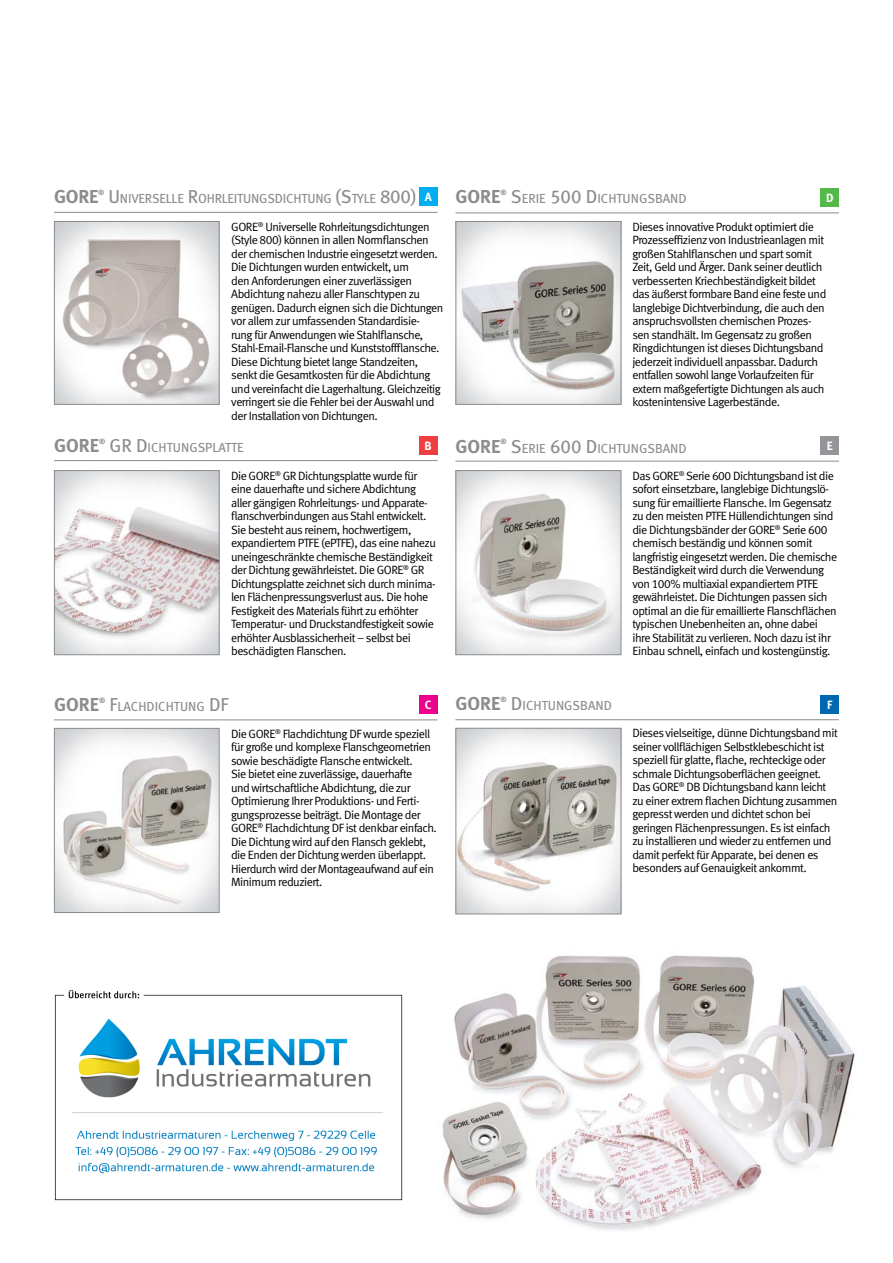
<style>
.page{position:relative;width:893px;height:1263px;background:#fff}
.page>*{position:absolute;margin:0;border:0;box-sizing:border-box;transform-origin:0 0}
.t1{font:18.75px "Meta Bold LF";color:#8d8c8b}
.t2{font:13.2px "Meta Book LF";color:#8d8c8b}
.t3{font:12px/13.5px "Meta Normal LF";letter-spacing:-.04em;color:#000}
.t4{font:12px "Meta Bold LF";color:#fff}
.t5{font:7.5px "Meta Bold LF";color:#8d8c8b}
.s1{font-size:18.75px}
</style>
<div class="page">
<div style="left:419px;top:187px;width:18px;height:19px;background:#00aeef"></div>
<div style="left:419px;top:436px;width:18px;height:19px;background:#ef3e42"></div>
<div style="left:419px;top:695px;width:18px;height:19px;background:#ec008c"></div>
<hr style="left:54px;top:719px;width:383px;height:1px;background:#8d8c8b">
<hr style="left:54px;top:460px;width:383px;height:1px;background:#8d8c8b">
<hr style="left:54px;top:212px;width:383px;height:1px;background:#8d8c8b">
<hr style="left:455px;top:212px;width:384px;height:1px;background:#8d8c8b">
<hr style="left:455px;top:461px;width:384px;height:1px;background:#8d8c8b">
<hr style="left:455px;top:719px;width:384px;height:1px;background:#8d8c8b">
<div style="left:820px;top:188px;width:19px;height:19px;background:#54b948"></div>
<div style="left:820px;top:436px;width:19px;height:19px;background:#939598"></div>
<div style="left:820px;top:695px;width:19px;height:19px;background:#0067b1"></div>
<img style="left:442px;top:955px;width:413px;height:275px">
<img style="left:56px;top:223px;width:162px;height:180px">
<div style="left:54px;top:221px;width:166px;height:184px;border:1px solid #8d8c8b"></div>
<img style="left:56px;top:472px;width:162px;height:181px">
<div style="left:54px;top:470px;width:166px;height:185px;border:1px solid #8d8c8b"></div>
<img style="left:56px;top:730px;width:162px;height:181px">
<div style="left:54px;top:728px;width:166px;height:185px;border:1px solid #8d8c8b"></div>
<img style="left:457px;top:223px;width:162px;height:180px">
<div style="left:455px;top:221px;width:166px;height:184px;border:1px solid #8d8c8b"></div>
<img style="left:457px;top:472px;width:162px;height:181px">
<div style="left:455px;top:470px;width:166px;height:185px;border:1px solid #8d8c8b"></div>
<img style="left:457px;top:730px;width:162px;height:182px">
<div style="left:455px;top:728px;width:166px;height:186px;border:1px solid #8d8c8b"></div>
<img style="left:54px;top:989px;width:349px;height:212px">
<h1 class="t1" style="left:54px;top:185px;width:46px">GORE</h1>
<p class="t5" style="left:98px;top:187px;width:8px">®</p>
<p class="t2" style="left:108px;top:190px;width:310px"><span class="s1">U</span>NIVERSELLE <span class="s1">R</span>OHRLEITU NGSDICHTU NG <span class="s1">(S</span>TYLE <span class="s1">800)</span></p>
<p class="t4" style="left:425px;top:189px;width:8px">A</p>
<h1 class="t1" style="left:455px;top:185px;width:47px">GORE</h1>
<p class="t5" style="left:500px;top:187px;width:8px">®</p>
<p class="t2" style="left:511px;top:190px;width:177px"><span class="s1">S</span>ERIE <span class="s1">500 D</span> ICHTU NGSBAND</p>
<p class="t4" style="left:826px;top:190px;width:9px">D</p>
<p class="t3" style="left:231px;top:220px;width:214px">GORE<sup>®</sup> Universelle Rohrleitungsdichtungen (Style 800) können in allen Normflanschen der chemischen Industrie eingesetzt werden.<br>Die Dichtungen wurden entwickelt, um<br>den Anforderungen einer zuverlässigen Abdichtung nahezu aller Flanschtypen zu genügen. Dadurch eignen sich die Dichtungen vor allem zur umfassenden Standardisie&shy;rung für Anwendungen wie Stahlflansche, Stahl-Email-Flansche und Kunststoffflansche.<br>Diese Dichtung bietet lange Standzeiten, senkt die Gesamtkosten für die Abdichtung und vereinfacht die Lagerhaltung. Gleichzeitig verringert sie die Fehler bei der Auswahl und der Installation von Dichtungen.</p>
<p class="t3" style="left:632px;top:220px;width:196px">Dieses innovative Produkt optimiert die Prozesseffizienz von Industrieanlagen mit großen Stahlflanschen und spart somit Zeit, Geld und Ärger. Dank seiner deutlich verbesserten Kriechbeständigkeit bildet das äußerst formbare Band eine feste und langlebige Dichtverbindung, die auch den anspruchsvollsten chemischen Prozes&shy;sen standhält. Im Gegensatz zu großen Ringdichtungen ist dieses Dichtungsband jederzeit individuell anpassbar. Dadurch entfallen sowohl lange Vorlaufzeiten für extern maßgefertigte Dichtungen als auch kostenintensive Lagerbestände.</p>
<h1 class="t1" style="left:54px;top:434px;width:47px">GORE</h1>
<p class="t5" style="left:99px;top:437px;width:8px">®</p>
<p class="t2" style="left:109px;top:440px;width:136px"><span class="s1">GR D</span> ICHTU NGSPLATTE</p>
<p class="t4" style="left:425px;top:438px;width:9px">B</p>
<h1 class="t1" style="left:455px;top:435px;width:47px">GORE</h1>
<p class="t5" style="left:500px;top:437px;width:8px">®</p>
<p class="t2" style="left:511px;top:440px;width:177px"><span class="s1">S</span>ERIE <span class="s1">600 D</span> ICHTU NGSBAND</p>
<p class="t4" style="left:827px;top:438px;width:7px">E</p>
<p class="t3" style="left:231px;top:469px;width:206px">Die GORE<sup>®</sup> GR Dichtungsplatte wurde für eine dauerhafte und sichere Abdichtung aller gängigen Rohrleitungs- und Apparate&shy;flanschverbindungen aus Stahl entwickelt.<br>Sie besteht aus reinem, hochwertigem, expandiertem PTFE (ePTFE), das eine nahezu uneingeschränkte chemische Beständigkeit der Dichtung gewährleistet. Die GORE<sup>®</sup> GR Dichtungsplatte zeichnet sich durch minima&shy;len Flächenpressungsverlust aus. Die hohe Festigkeit des Materials führt zu erhöhter Temperatur- und Druckstandfestigkeit sowie erhöhter Ausblassicherheit – selbst bei beschädigten Flanschen.</p>
<p class="t3" style="left:632px;top:469px;width:206px">Das GORE<sup>®</sup> Serie 600 Dichtungsband ist die sofort einsetzbare, langlebige Dichtungslö&shy;sung für emaillierte Flansche. Im Gegensatz zu den meisten PTFE Hüllendichtungen sind die Dichtungsbänder der GORE<sup>®</sup> Serie 600 chemisch beständig und können somit langfristig eingesetzt werden. Die chemische Beständigkeit wird durch die Verwendung von 100% multiaxial expandiertem PTFE gewährleistet. Die Dichtungen passen sich optimal an die für emaillierte Flanschflächen typischen Unebenheiten an, ohne dabei ihre Stabilität zu verlieren. Noch dazu ist ihr Einbau schnell, einfach und kostengünstig.</p>
<h1 class="t1" style="left:54px;top:693px;width:47px">GORE</h1>
<p class="t5" style="left:99px;top:696px;width:8px">®</p>
<p class="t2" style="left:109px;top:698px;width:121px"><span class="s1">F</span>LACHDICHTU NG <span class="s1">DF</span></p>
<p class="t4" style="left:425px;top:697px;width:8px">C</p>
<h1 class="t1" style="left:455px;top:692px;width:47px">GORE</h1>
<p class="t5" style="left:500px;top:695px;width:8px">®</p>
<p class="t2" style="left:511px;top:698px;width:102px"><span class="s1">D</span> ICHTU NGSBAND</p>
<p class="t4" style="left:827px;top:697px;width:7px">F</p>
<p class="t3" style="left:231px;top:726px;width:207px">Die GORE<sup>®</sup> Flachdichtung DF wurde speziell für große und komplexe Flanschgeometrien sowie beschädigte Flansche entwickelt.<br>Sie bietet eine zuverlässige, dauerhafte<br>und wirtschaftliche Abdichtung, die zur Optimierung Ihrer Produktions- und Ferti&shy;gungsprozesse beiträgt. Die Montage der GORE<sup>®</sup> Flachdichtung DF ist denkbar einfach.<br>Die Dichtung wird auf den Flansch geklebt, die Enden der Dichtung werden überlappt.<br>Hierdurch wird der Montageaufwand auf ein Minimum reduziert.</p>
<p class="t3" style="left:632px;top:726px;width:207px">Dieses vielseitige, dünne Dichtungsband mit seiner vollflächigen Selbstklebeschicht ist speziell für glatte, flache, rechteckige oder schmale Dichtungsoberflächen geeignet.<br>Das GORE<sup>®</sup> DB Dichtungsband kann leicht zu einer extrem flachen Dichtung zusammen gepresst werden und dichtet schon bei geringen Flächenpressungen. Es ist einfach zu installieren und wieder zu entfernen und damit perfekt für Apparate, bei denen es besonders auf Genauigkeit ankommt.</p>
</div>
